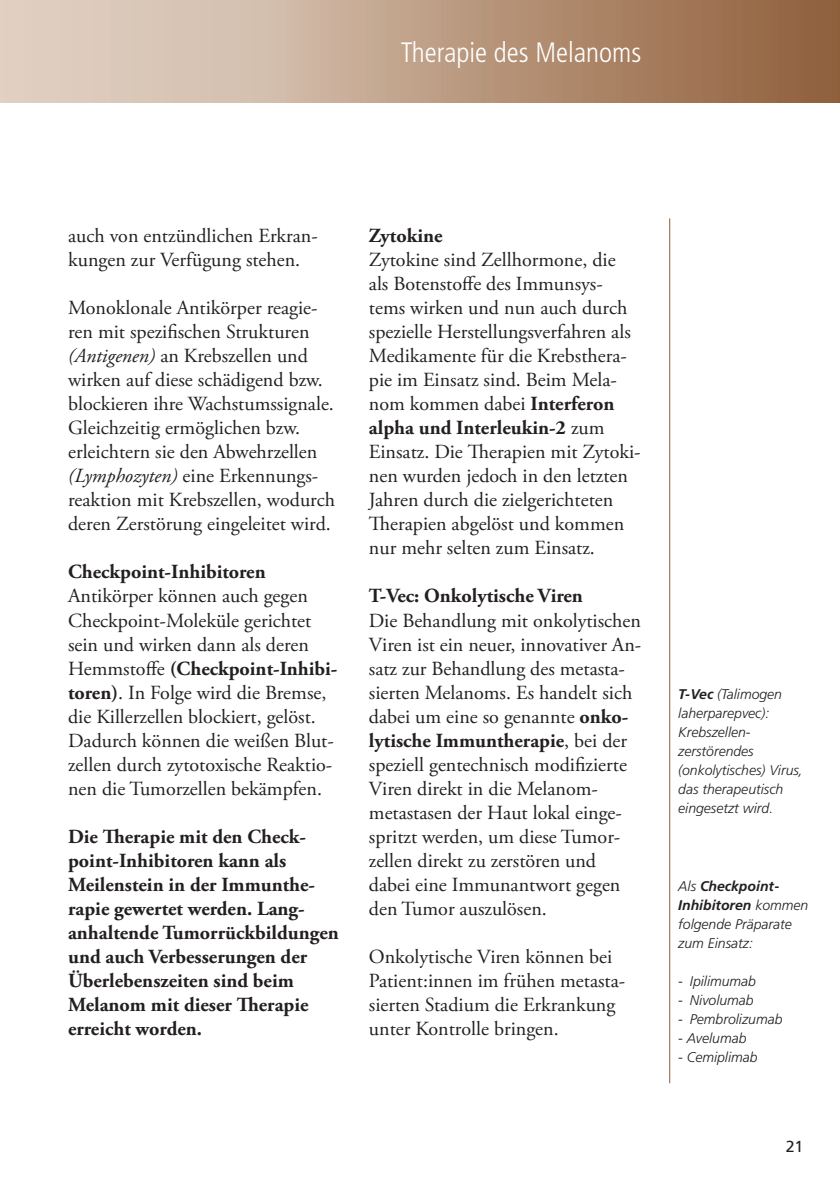
<style>
.page{position:relative;width:840px;height:1191px;background:#fff}
.page>*{position:absolute;margin:0;border:0;box-sizing:border-box;transform-origin:0 0}
.t1{font:300 condensed 28px "Frutiger LT Std";color:#fff}
.t2{font:20px/24px "Adobe Garamond Pro";color:#231f20}
.t3{font:700 20px/24px "Adobe Garamond Pro";color:#231f20}
.t4{font:16px "Frutiger LT Std";color:#231f20}
.t5{font:italic 300 14px/19px "Frutiger LT Std";color:#231f20}
.s1{font-style:italic}
.s2{font-weight:700}
</style>
<div class="page">
<div style="left:0;top:0;width:839px;height:102px;background:linear-gradient(to right,#eaddd1,#92613d)"></div>
<hr style="left:668px;top:218px;width:1px;height:865px;background:#8d5c38">
<h1 class="t1" style="left:401px;top:36px;width:242px">Therapie des Melanoms</h1>
<p class="t2" style="left:68px;top:225px;width:251px">auch von entzündlichen Erkran&shy;kungen zur Verfügung stehen.</p>
<p class="t2" style="left:68px;top:297px;width:268px">Monoklonale Antikörper reagie&shy;ren mit spezifischen Strukturen <span class="s1">(Antigenen)</span> an Krebszellen und wirken auf diese schädigend bzw. blockieren ihre Wachstumssignale.<br>Gleichzeitig ermöglichen bzw. erleichtern sie den Abwehrzellen <span class="s1">(Lymphozyten)</span> eine Erkennungs&shy;reaktion mit Krebszellen, wodurch deren Zerstörung eingeleitet wird.</p>
<p class="t3" style="left:68px;top:560px;width:199px">Checkpoint-Inhibitoren</p>
<p class="t2" style="left:68px;top:585px;width:271px">Antikörper können auch gegen Checkpoint-Moleküle gerichtet sein und wirken dann als deren Hemmstoffe <span class="s2">(Checkpoint-Inhibi&shy;toren)</span>. In Folge wird die Bremse, die Killerzellen blockiert, gelöst.<br>Dadurch können die weißen Blut&shy;zellen durch zytotoxische Reaktio&shy;nen die Tumorzellen bekämpfen.</p>
<p class="t3" style="left:68px;top:824px;width:272px">Die Therapie mit den Check&shy;point-Inhibitoren kann als<br>Meilenstein in der Immunthe&shy;rapie gewertet werden. Lang&shy;anhaltende Tumorrückbildungen und auch Verbesserungen der<br>Überlebenszeiten sind beim<br>Melanom mit dieser Therapie erreicht worden.</p>
<p class="t3" style="left:369px;top:224px;width:75px">Zytokine</p>
<p class="t2" style="left:369px;top:249px;width:273px">Zytokine sind Zellhormone, die<br>als Botenstoffe des Immunsys&shy;tems wirken und nun auch durch spezielle Herstellungsverfahren als<br>Medikamente für die Krebsthera&shy;pie im Einsatz sind. Beim Mela&shy;nom kommen dabei <span class="s2">Interferon alpha und Interleukin-2</span> zum<br>Einsatz. Die Therapien mit Zytoki&shy;nen wurden jedoch in den letzten<br>Jahren durch die zielgerichteten<br>Therapien abgelöst und kommen nur mehr selten zum Einsatz.</p>
<p class="t3" style="left:369px;top:584px;width:215px">T-Vec: Onkolytische Viren</p>
<p class="t2" style="left:369px;top:609px;width:274px">Die Behandlung mit onkolytischen<br>Viren ist ein neuer, innovativer An&shy;satz zur Behandlung des metasta&shy;sierten Melanoms. Es handelt sich dabei um eine so genannte <span class="s2">onko&shy;lytische Immuntherapie</span>, bei der speziell gentechnisch modifizierte<br>Viren direkt in die Melanom&shy;metastasen der Haut lokal einge&shy;spritzt werden, um diese Tumor&shy;zellen direkt zu zerstören und dabei eine Immunantwort gegen den Tumor auszulösen.</p>
<p class="t2" style="left:369px;top:945px;width:258px">Onkolytische Viren können bei<br>Patient:innen im frühen metasta&shy;sierten Stadium die Erkrankung unter Kontrolle bringen.</p>
<p class="t5" style="left:677px;top:684px;width:126px"><span class="s2">T-Vec</span> (Talimogen laherparepvec):<br>Krebszellen&shy;zerstörendes (onkolytisches) Virus, das therapeutisch eingesetzt wird.</p>
<p class="t5" style="left:677px;top:876px;width:131px">Als <span class="s2">Checkpoint-<br>Inhibitoren</span> kommen folgende Präparate zum Einsatz:</p>
<p class="t5" style="left:677px;top:971px;width:79px">- Ipilimumab</p>
<p class="t5" style="left:677px;top:990px;width:77px">- Nivolumab</p>
<p class="t5" style="left:677px;top:1009px;width:106px">- Pembrolizumab</p>
<p class="t5" style="left:677px;top:1028px;width:70px">- Avelumab</p>
<p class="t5" style="left:677px;top:1047px;width:81px">- Cemiplimab</p>
<p class="t4" style="left:785px;top:1136px;width:19px">21</p>
</div>
